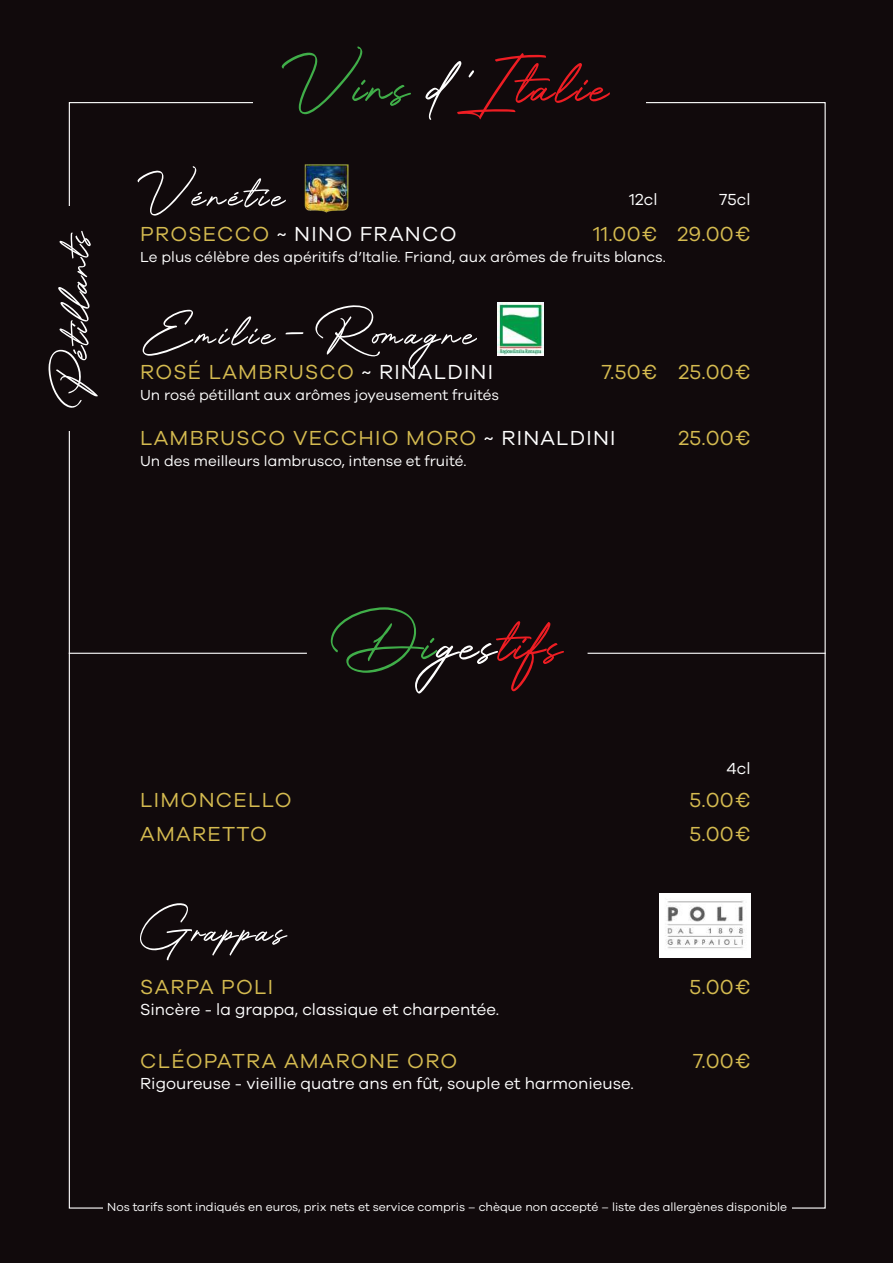
<style>
.page{position:relative;width:893px;height:1263px;background:#110a0c}
.page>*{position:absolute;margin:0;border:0;box-sizing:border-box;transform-origin:0 0}
.t1{font:72px "Brother Signature";letter-spacing:.03em;color:#ee1d23}
.t2{font:52.5px "Brother Signature";letter-spacing:.07em;color:#fff}
.t3{font:52.5px "Brother Signature";letter-spacing:.04em;color:#fff}
.t4{font:21px "Galano Grotesque";letter-spacing:.06em;color:#d5bb50}
.t5{font:21px "Galano Grotesque";letter-spacing:.06em;color:#fff}
.t6{font:16.5px "Galano Grotesque";color:#fff}
.t7{font:15px "Galano Grotesque";color:#fff}
.t8{font:12px "Galano Grotesque";color:#fff}
.s1{color:#40ae49}
.s2{color:#fff}
.s3{color:#d5bb50}
</style>
<div class="page">
<img style="left:660px;top:893px;width:90px;height:65px">
<hr style="left:69px;top:653px;width:238px;height:1px;background:#fff">
<hr style="left:588px;top:653px;width:238px;height:1px;background:#fff">
<img style="left:497px;top:302px;width:46px;height:53px">
<img style="left:304px;top:164px;width:44px;height:49px">
<h2 class="t2" style="left:37px;top:409px;width:181px;rotate:-90deg">Pétillants</h2>
<h1 class="t1" style="left:285px;top:32px;width:324px"><span class="s1">Vins</span> <span class="s2">d'</span>Italie</h1>
<h2 class="t2" style="left:140px;top:156px;width:146px">Vénétie</h2>
<p class="t6" style="left:629px;top:189px;width:30px">12cl</p>
<p class="t6" style="left:719px;top:189px;width:33px">75cl</p>
<p class="t5" style="left:140px;top:222px;width:318px"><span class="s3">PROSECCO</span> ~ NINO FRANCO</p>
<p class="t4" style="left:593px;top:222px;width:159px">11.00€ 29.00€</p>
<p class="t7" style="left:140px;top:248px;width:527px">Le plus célèbre des apéritifs d’Italie. Friand, aux arômes de fruits blancs.</p>
<h2 class="t2" style="left:140px;top:294px;width:337px">Emilie-Romagne</h2>
<p class="t4" style="left:140px;top:360px;width:354px">ROSÉ LAMBRUSCO <span class="s2">~ RINALDINI</span></p>
<p class="t4" style="left:601px;top:360px;width:151px">7.50€ 25.00€</p>
<p class="t7" style="left:140px;top:386px;width:360px">Un rosé pétillant aux arômes joyeusement fruités</p>
<p class="t4" style="left:140px;top:426px;width:477px">LAMBRUSCO VECCHIO MORO <span class="s2">~ RINALDINI</span></p>
<p class="t4" style="left:678px;top:426px;width:74px">25.00€</p>
<p class="t7" style="left:140px;top:452px;width:328px">Un des meilleurs lambrusco, intense et fruité.</p>
<h1 class="t1" style="left:333px;top:590px;width:230px"><span class="s1">Di</span><span class="s2">ges</span>tifs</h1>
<p class="t6" style="left:726px;top:759px;width:26px">4cl</p>
<p class="t4" style="left:140px;top:787px;width:153px">LIMONCELLO</p>
<p class="t4" style="left:689px;top:787px;width:63px">5.00€</p>
<p class="t4" style="left:140px;top:821px;width:128px">AMARETTO</p>
<p class="t4" style="left:689px;top:821px;width:63px">5.00€</p>
<h2 class="t3" style="left:140px;top:891px;width:147px">Grappas</h2>
<p class="t4" style="left:140px;top:974px;width:134px">SARPA POLI</p>
<p class="t4" style="left:689px;top:974px;width:63px">5.00€</p>
<p class="t6" style="left:140px;top:999px;width:360px">Sincère - la grappa, classique et charpentée.</p>
<p class="t4" style="left:140px;top:1049px;width:319px">CLÉOPATRA AMARONE ORO</p>
<p class="t4" style="left:693px;top:1049px;width:59px">7.00€</p>
<p class="t6" style="left:140px;top:1074px;width:495px">Rigoureuse - vieillie quatre ans en fût, souple et harmonieuse.</p>
<p class="t8" style="left:107px;top:1200px;width:681px">Nos tarifs sont indiqués en euros, prix nets et service compris – chèque non accepté – liste des allergènes disponible</p>
</div>
